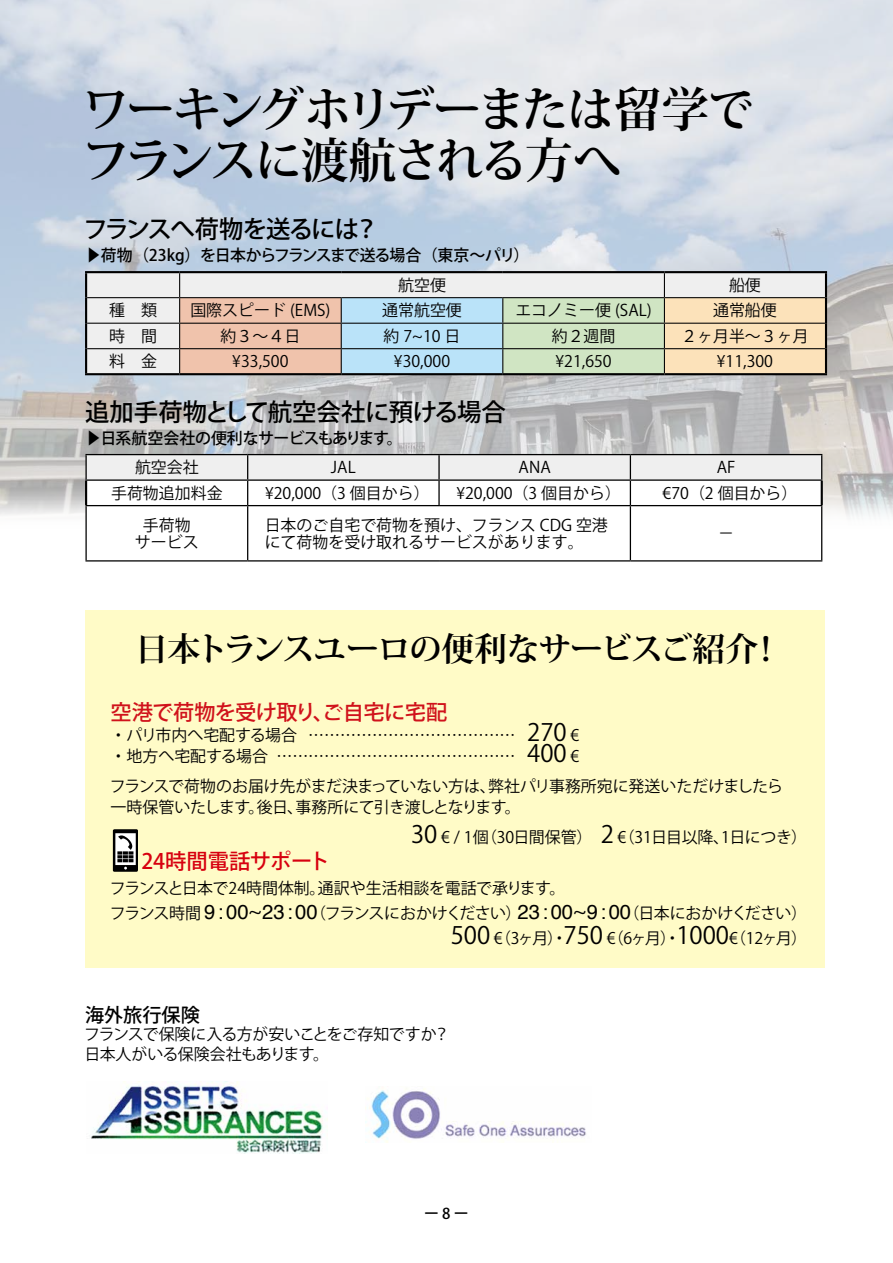
<style>
.page{position:relative;width:893px;height:1263px;background:#fff}
.page>*{position:absolute;margin:0;border:0;box-sizing:border-box;transform-origin:0 0}
.t1{font:700 47.85px/51px "Koz Min Pr 6 N";letter-spacing:-.06em;color:#000}
.t2{font:700 33px "Koz Min Pr 6 N";letter-spacing:-.04em;color:#000}
.t3{font:500 24.45px "Koz Go Pro";letter-spacing:-.02em;color:#000}
.t4{font:500 24.45px "Koz Go Pro";letter-spacing:-.04em;color:#000}
.t5{font:500 21.3px "Koz Go Pro";letter-spacing:-.03em;color:#d0121b}
.t6{font:500 21.3px "Koz Go Pro";color:#d7000f}
.t7{font:500 19.2px "Koz Go Pro";color:#000}
.t8{font:15.9px/17px "Koz Go Pro";color:#000}
.t9{font:15.9px "Koz Go Pro";letter-spacing:-.04em;color:#000}
.t10{font:15.9px/20.2px "Koz Go Pro";letter-spacing:-.03em;color:#000}
.t11{font:500 15.9px "Koz Go Pro";letter-spacing:-.07em;color:#000}
.t12{font:15.9px "Koz Go Pro";letter-spacing:-.02em;color:#000}
.t13{font:15.9px "Koz Go Pro";letter-spacing:-.09em;color:#000}
.t14{font:500 15.9px "Koz Go Pro";letter-spacing:-.04em;color:#000}
.t15{font:500 14.85px "Koz Go Pro";color:#000}
.s1{font-size:23.85px}
.s2{font-family:"Helvetica";font-size:20.25px}
.s3{font-size:20.25px}
</style>
<div class="page">
<img style="left:0;top:0;width:893px;height:536px">
<div style="left:87px;top:273px;width:92px;height:100px;background:#efefef"></div>
<hr style="left:87px;top:297px;width:93px;height:1px;background:#000">
<hr style="left:87px;top:323px;width:93px;height:1px;background:#000">
<hr style="left:87px;top:348px;width:93px;height:1px;background:#000">
<svg style="left:179px;top:273px;width:646px;height:100px"></svg>
<hr style="left:85px;top:271px;width:95px;height:2px;background:#000">
<hr style="left:85px;top:273px;width:2px;height:25px;background:#000">
<hr style="left:180px;top:271px;width:161px;height:2px;background:#000">
<hr style="left:341px;top:271px;width:162px;height:2px;background:#000">
<hr style="left:503px;top:271px;width:161px;height:2px;background:#000">
<hr style="left:664px;top:271px;width:163px;height:2px;background:#000">
<hr style="left:825px;top:273px;width:2px;height:25px;background:#000">
<hr style="left:85px;top:298px;width:2px;height:25px;background:#000">
<hr style="left:825px;top:298px;width:2px;height:25px;background:#000">
<hr style="left:85px;top:323px;width:2px;height:26px;background:#000">
<hr style="left:825px;top:323px;width:2px;height:26px;background:#000">
<hr style="left:85px;top:349px;width:2px;height:24px;background:#000">
<hr style="left:825px;top:349px;width:2px;height:24px;background:#000">
<hr style="left:85px;top:373px;width:95px;height:2px;background:#000">
<hr style="left:180px;top:373px;width:161px;height:2px;background:#000">
<hr style="left:341px;top:373px;width:162px;height:2px;background:#000">
<hr style="left:503px;top:373px;width:161px;height:2px;background:#000">
<hr style="left:664px;top:373px;width:163px;height:2px;background:#000">
<hr style="left:85px;top:481px;width:2px;height:24px;background:#000">
<hr style="left:821px;top:481px;width:2px;height:24px;background:#000">
<hr style="left:85px;top:454px;width:163px;height:1px;background:#000">
<hr style="left:85px;top:455px;width:2px;height:24px;background:#000">
<hr style="left:248px;top:454px;width:191px;height:1px;background:#000">
<hr style="left:439px;top:454px;width:191px;height:1px;background:#000">
<hr style="left:630px;top:454px;width:192px;height:1px;background:#000">
<hr style="left:85px;top:479px;width:163px;height:2px;background:#000">
<hr style="left:85px;top:505px;width:163px;height:1px;background:#000">
<hr style="left:85px;top:506px;width:2px;height:54px;background:#000">
<hr style="left:85px;top:560px;width:163px;height:1px;background:#000">
<svg style="left:86px;top:455px;width:736px;height:106px"></svg>
<div style="left:85px;top:610px;width:740px;height:358px;background:#fffbc7"></div>
<svg style="left:113px;top:829px;width:25px;height:43px"></svg>
<img style="left:90px;top:1081px;width:238px;height:72px">
<img style="left:369px;top:1088px;width:217px;height:54px">
<h1 class="t1" style="left:82px;top:85px;width:674px">ワーキングホリデーまたは留学でフランスに渡航される方へ</h1>
<h3 class="t4" style="left:83px;top:214px;width:297px">フランスへ荷物を送るには？</h3>
<p class="t11" style="left:85px;top:245px;width:446px">▶荷物（23kg）を日本からフランスまで送る場合（東京〜パリ）</p>
<p class="t8" style="left:398px;top:277px;width:49px">航空便</p>
<p class="t8" style="left:729px;top:277px;width:33px">船便</p>
<p class="t8" style="left:109px;top:303px;width:49px">種　類</p>
<p class="t8" style="left:190px;top:303px;width:142px">国際スピード (EMS)</p>
<p class="t8" style="left:382px;top:303px;width:81px">通常航空便</p>
<p class="t8" style="left:515px;top:303px;width:138px">エコノミー便 (SAL)</p>
<p class="t8" style="left:713px;top:303px;width:65px">通常船便</p>
<p class="t8" style="left:109px;top:328px;width:49px">時　間</p>
<p class="t8" style="left:221px;top:328px;width:81px">約３〜４日</p>
<p class="t8" style="left:384px;top:328px;width:78px">約 7~10 日</p>
<p class="t8" style="left:552px;top:328px;width:65px">約２週間</p>
<p class="t8" style="left:681px;top:328px;width:129px">２ヶ月半〜３ヶ月</p>
<p class="t8" style="left:109px;top:353px;width:49px">料　金</p>
<p class="t8" style="left:232px;top:353px;width:58px">¥33,500</p>
<p class="t8" style="left:394px;top:353px;width:58px">¥30,000</p>
<p class="t8" style="left:555px;top:353px;width:58px">¥21,650</p>
<p class="t8" style="left:717px;top:353px;width:58px">¥11,300</p>
<h3 class="t3" style="left:85px;top:397px;width:423px">追加手荷物として航空会社に預ける場合</h3>
<p class="t14" style="left:85px;top:427px;width:319px">▶日系航空会社の便利なサービスもあります。</p>
<p class="t8" style="left:135px;top:459px;width:65px">航空会社</p>
<p class="t8" style="left:331px;top:459px;width:26px">JAL</p>
<p class="t8" style="left:519px;top:459px;width:34px">ANA</p>
<p class="t8" style="left:717px;top:459px;width:20px">AF</p>
<p class="t8" style="left:111px;top:485px;width:113px">手荷物追加料金</p>
<p class="t8" style="left:265px;top:485px;width:166px">¥20,000（3 個目から）</p>
<p class="t8" style="left:456px;top:485px;width:166px">¥20,000（3 個目から）</p>
<p class="t8" style="left:663px;top:485px;width:136px">€70（2 個目から）</p>
<p class="t8" style="left:135px;top:517px;width:65px;text-align:center">手荷物サービス</p>
<p class="t8" style="left:265px;top:517px;width:345px">日本のご自宅で荷物を預け、フランス CDG 空港にて荷物を受け取れるサービスがあります。</p>
<p class="t8" style="left:718px;top:525px;width:17px">−</p>
<h2 class="t2" style="left:135px;top:630px;width:648px">日本トランスユーロの便利なサービスご紹介！</h2>
<h3 class="t5" style="left:111px;top:698px;width:338px">空港で荷物を受け取り、ご自宅に宅配</h3>
<p class="t8" style="left:111px;top:725px;width:470px;line-height:21.3px">・パリ市内へ宅配する場合 ………………………………… <span class="s1">270</span> €・地方へ宅配する場合 ……………………………………… <span class="s1">400</span> €</p>
<p class="t8" style="left:110px;top:776px;width:675px;line-height:21.3px">フランスで荷物のお届け先がまだ決まっていない方は、弊社パリ事務所宛に発送いただけましたら一時保管いたします。後日、事務所にて引き渡しとなります。</p>
<p class="t12" style="left:411px;top:827px;width:397px"><span class="s1">30</span> € / 1個（30日間保管）　<span class="s1">2</span> €（31日目以降、1日につき）</p>
<h3 class="t6" style="left:111px;top:847px;width:221px">　 24時間電話サポート</h3>
<p class="t8" style="left:110px;top:880px;width:457px">フランスと日本で24時間体制。通訳や生活相談を電話で承ります。</p>
<p class="t9" style="left:110px;top:902px;width:699px">フランス時間 <span class="s2">9: 00</span><span class="s3">~</span><span class="s2">23: 00</span>（フランスにおかけください）<span class="s2">23: 00</span><span class="s3">~</span><span class="s2">9: 00</span>（日本におかけください）</p>
<p class="t13" style="left:451px;top:928px;width:358px"><span class="s1">500</span> €（3ヶ月）・<span class="s1">750</span> €（6ヶ月）・<span class="s1">1000</span>€（12ヶ月）</p>
<p class="t7" style="left:85px;top:1002px;width:116px">海外旅行保険</p>
<p class="t10" style="left:84px;top:1025px;width:367px">フランスで保険に入る方が安いことをご存知ですか？日本人がいる保険会社もあります。</p>
<p class="t15" style="left:424px;top:1204px;width:46px">ー8ー</p>
</div>
